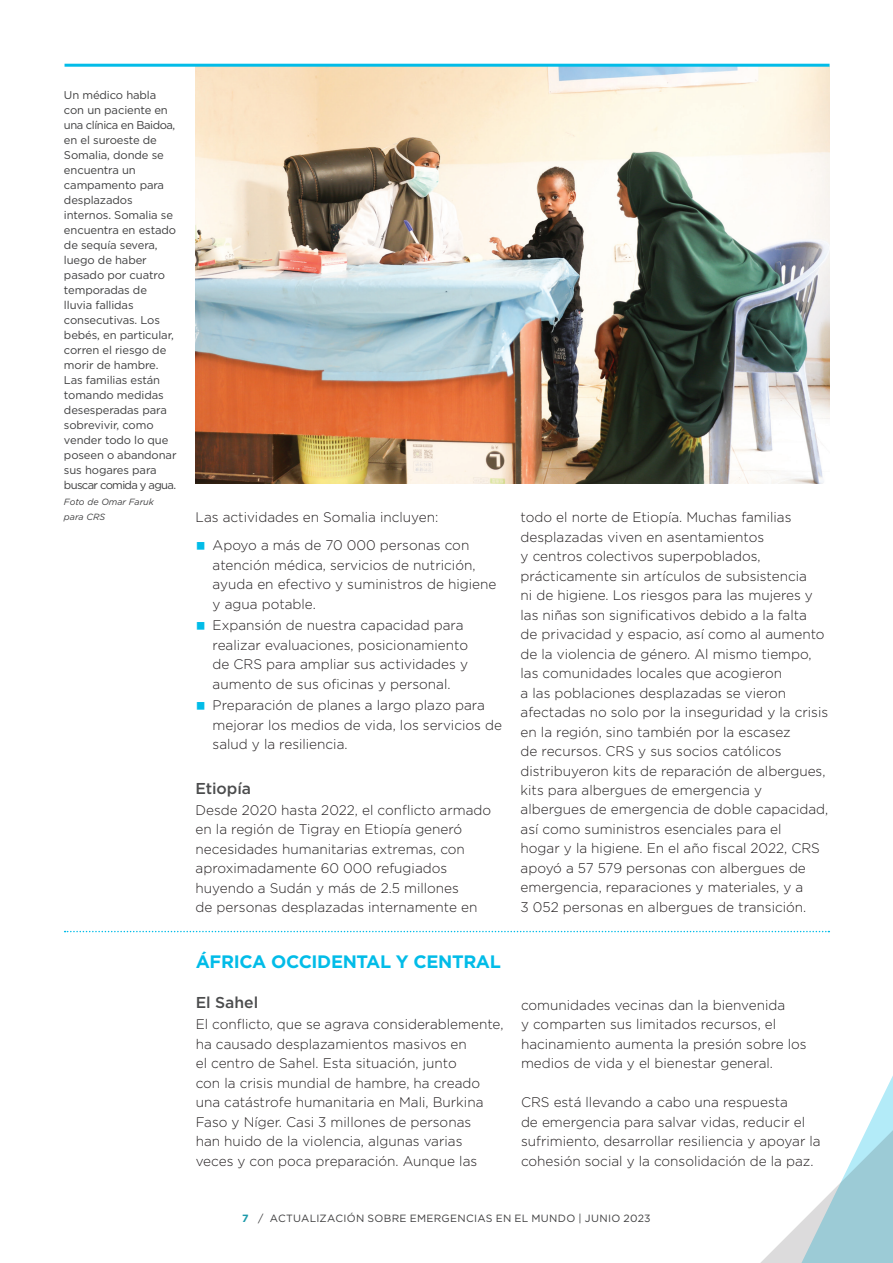
<style>
.page{position:relative;width:893px;height:1263px;background:#fff}
.page>*{position:absolute;margin:0;border:0;box-sizing:border-box;transform-origin:0 0}
.t1{font:700 18px "Gotham";letter-spacing:-.02em;color:#02bce8}
.t2{font:500 15.75px "Gotham";letter-spacing:-.005em;color:#4b4c4d}
.t3{font:300 13.8px/19.5px "Gotham";color:#231f20}
.t4{font:11.25px/15px "Gotham";letter-spacing:-.01em;color:#3e3e3f}
.t5{font:10.5px "Gotham";letter-spacing:.025em;color:#3e3e3f}
.t6{font:italic 9px/15px "Gotham";color:#3e3e3f}
.s1{color:#02bce8}
.s2{font-weight:700;color:#1d9aaa}
</style>
<div class="page">
<svg style="left:760px;top:1076px;width:133px;height:187px"></svg>
<svg style="left:65px;top:931px;width:764px;height:1px"></svg>
<img style="left:195px;top:67px;width:635px;height:416px">
<hr style="left:65px;top:64px;width:765px;height:3px;background:#02bce8">
<p class="t4" style="left:64px;top:88px;width:114px">Un médico habla con un paciente en una clínica en Baidoa, en el suroeste de<br>Somalia, donde se encuentra un campamento para desplazados internos. Somalia se encuentra en estado de sequía severa, luego de haber pasado por cuatro temporadas de lluvia fallidas consecutivas. Los bebés, en particular, corren el riesgo de morir de hambre.<br>Las familias están tomando medidas desesperadas para sobrevivir, como vender todo lo que poseen o abandonar sus hogares para buscar comida y agua.</p>
<p class="t6" style="left:64px;top:494px;width:91px">Foto de Omar Faruk para CRS</p>
<p class="t3" style="left:196px;top:507px;width:244px">Las actividades en Somalia incluyen:</p>
<p class="t3" style="left:213px;top:535px;width:285px;text-indent:-17px"><span class="s1">○</span> Apoyo a más de 70 000 personas con atención médica, servicios de nutrición, ayuda en efectivo y suministros de higiene y agua potable.</p>
<p class="t3" style="left:213px;top:615px;width:257px;text-indent:-17px"><span class="s1">○</span> Expansión de nuestra capacidad para realizar evaluaciones, posicionamiento de CRS para ampliar sus actividades y aumento de sus oficinas y personal.</p>
<p class="t3" style="left:213px;top:695px;width:291px;text-indent:-17px"><span class="s1">○</span> Preparación de planes a largo plazo para mejorar los medios de vida, los servicios de salud y la resiliencia.</p>
<p class="t2" style="left:196px;top:778px;width:57px">Etiopía</p>
<p class="t3" style="left:196px;top:799px;width:297px">Desde 2020 hasta 2022, el conflicto armado en la región de Tigray en Etiopía generó necesidades humanitarias extremas, con aproximadamente 60 000 refugiados huyendo a Sudán y más de 2.5 millones<br>de personas desplazadas internamente en</p>
<h1 class="t1" style="left:196px;top:949px;width:307px">ÁFRICA OCCIDENTAL Y CENTRAL</h1>
<p class="t2" style="left:196px;top:992px;width:64px">El Sahel</p>
<p class="t3" style="left:196px;top:1014px;width:309px">El conflicto, que se agrava considerablemente, ha causado desplazamientos masivos en<br>el centro de Sahel. Esta situación, junto<br>con la crisis mundial de hambre, ha creado una catástrofe humanitaria en Mali, Burkina Faso y Níger. Casi 3 millones de personas<br>han huido de la violencia, algunas varias veces y con poca preparación. Aunque las</p>
<p class="t3" style="left:521px;top:507px;width:309px">todo el norte de Etiopía. Muchas familias desplazadas viven en asentamientos<br>y centros colectivos superpoblados, prácticamente sin artículos de subsistencia<br>ni de higiene. Los riesgos para las mujeres y las niñas son significativos debido a la falta<br>de privacidad y espacio, así como al aumento de la violencia de género. Al mismo tiempo, las comunidades locales que acogieron<br>a las poblaciones desplazadas se vieron afectadas no solo por la inseguridad y la crisis en la región, sino también por la escasez<br>de recursos. CRS y sus socios católicos distribuyeron kits de reparación de albergues, kits para albergues de emergencia y albergues de emergencia de doble capacidad, así como suministros esenciales para el<br>hogar y la higiene. En el año fiscal 2022, CRS apoyó a 57 579 personas con albergues de emergencia, reparaciones y materiales, y a<br>3 052 personas en albergues de transición.</p>
<p class="t3" style="left:521px;top:994px;width:287px">comunidades vecinas dan la bienvenida<br>y comparten sus limitados recursos, el hacinamiento aumenta la presión sobre los medios de vida y el bienestar general.</p>
<p class="t3" style="left:521px;top:1092px;width:301px">CRS está llevando a cabo una respuesta<br>de emergencia para salvar vidas, reducir el sufrimiento, desarrollar resiliencia y apoyar la cohesión social y la consolidación de la paz.</p>
<p class="t5" style="left:242px;top:1212px;width:410px"><span class="s2">7</span> / ACTUALIZACIÓN SOBRE EMERGENCIAS EN EL MUNDO | JUNIO 2023</p>
</div>
